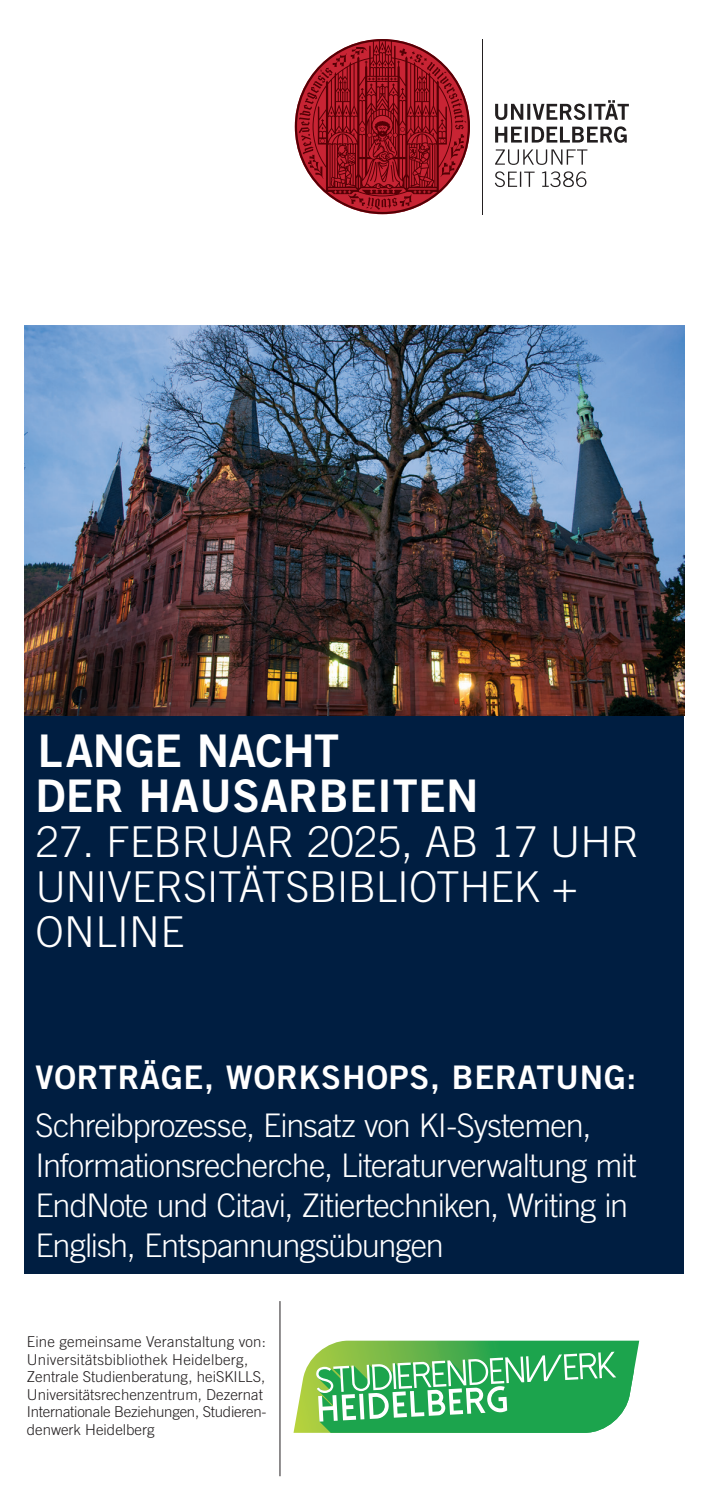
<style>
.page{position:relative;width:709px;height:1489px;background:#fff}
.page>*{position:absolute;margin:0;border:0;box-sizing:border-box;transform-origin:0 0}
.t1{font:45px/45px "Trade Gothic LT Std Bd 2";letter-spacing:.01em;color:#fff}
.t2{font:300 42.5px/45px "Trade Gothic LT Std";color:#fff}
.t3{font:300 32.5px/40px "Trade Gothic LT Std";letter-spacing:-.03em;color:#fff}
.t4{font:32.5px "Trade Gothic LT Std Bd 2";letter-spacing:.025em;color:#fff}
.t5{font:300 15px/17.5px "Trade Gothic LT Std";color:#231f20}
</style>
<div class="page">
<div style="left:25px;top:714px;width:659px;height:559px;background:#001e41"></div>
<hr style="left:279px;top:1300px;width:1px;height:175px;background:#231f20">
<img style="left:25px;top:325px;width:659px;height:390px">
<svg style="left:495px;top:171px;width:91px;height:16px"></svg>
<svg style="left:495px;top:149px;width:92px;height:16px"></svg>
<svg style="left:495px;top:126px;width:131px;height:17px"></svg>
<svg style="left:495px;top:100px;width:134px;height:20px"></svg>
<hr style="left:482px;top:39px;width:1px;height:175px;background:#231f20">
<svg style="left:295px;top:39px;width:175px;height:175px"></svg>
<svg style="left:293px;top:1340px;width:346px;height:92px"></svg>
<h1 class="t1" style="left:35px;top:728px;width:444px">LANGE NACHT<br>DER HAUSARBEITEN</h1>
<h2 class="t2" style="left:35px;top:819px;width:605px">27. FEBRUAR 2025, AB 17 UHR<br>UNIVERSITÄTSBIBLIOTHEK +<br>ONLINE</h2>
<h3 class="t4" style="left:35px;top:1057px;width:602px">VORTRÄGE, WORKSHOPS, BERATUNG:</h3>
<h3 class="t3" style="left:35px;top:1105px;width:602px">Schreibprozesse, Einsatz von KI-Systemen, Informationsrecherche, Literaturverwaltung mit EndNote und Citavi, Zitiertechniken, Writing in English, Entspannungsübungen</h3>
<p class="t5" style="left:27px;top:1332px;width:240px">Eine gemeinsame Veranstaltung von:<br>Universitätsbibliothek Heidelberg, Zentrale Studienberatung, heiSKILLS, Universitätsrechenzentrum, Dezernat Internationale Beziehungen, Studieren&shy;denwerk Heidelberg</p>
</div>
